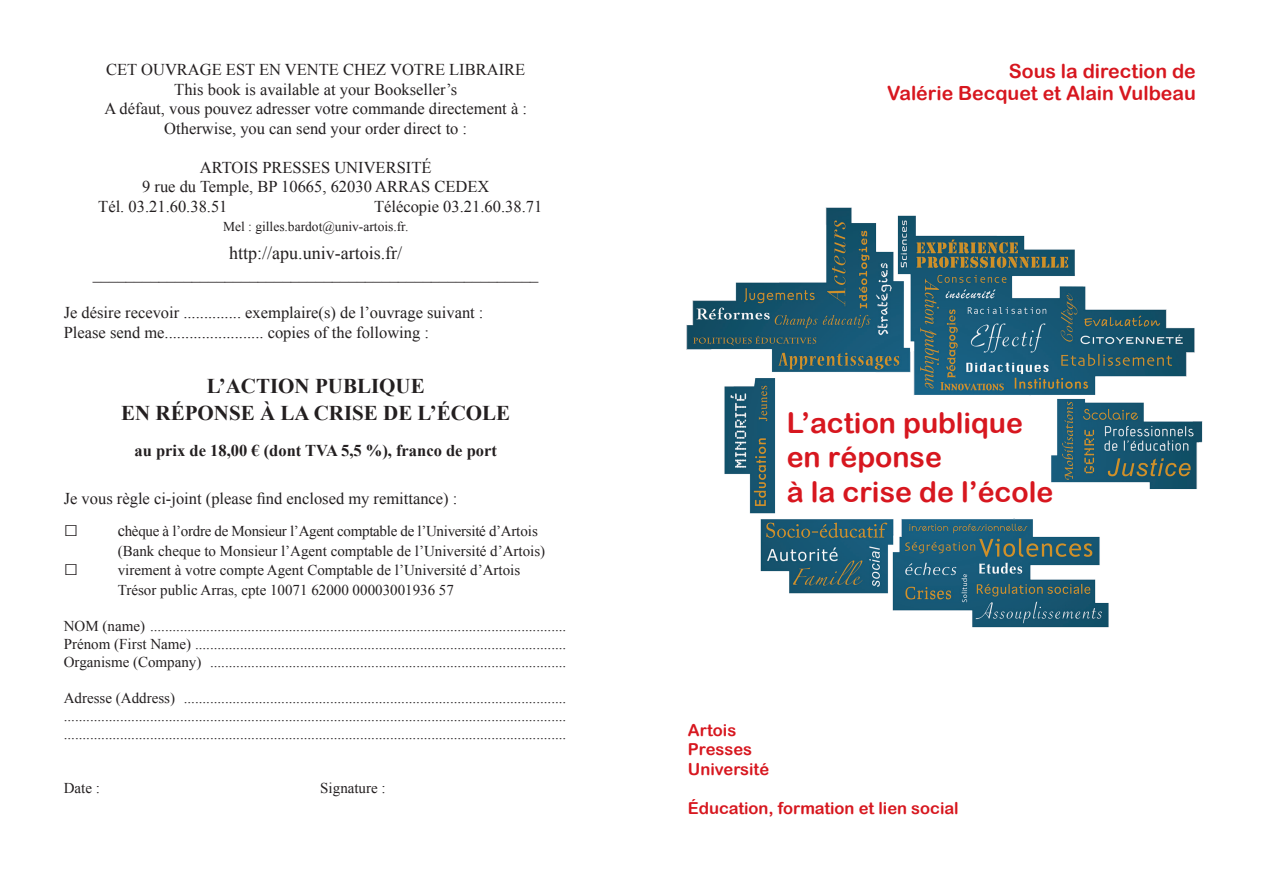
<style>
.page{position:relative;width:1263px;height:893px;background:#fff}
.page>*{position:absolute;margin:0;border:0;box-sizing:border-box;transform-origin:0 0}
.t1{font:28.5px "Arial Rounded MT Bold";color:#d7171f}
.t2{font:700 21px/27px "Times New Roman";color:#231f20;text-align:center}
.t3{font:19.5px "Arial Rounded MT Bold";color:#d7171f}
.t4{font:18px "Times New Roman";color:#231f20}
.t5{font:16.5px "Times New Roman";color:#231f20}
.t6{font:16.5px "Arial Rounded MT Bold";color:#d7171f}
.t7{font:700 16.5px "Times New Roman";color:#231f20}
.t8{font:15px/18px "Times New Roman";color:#231f20;text-align:justify}
.t9{font:15px "Times New Roman";letter-spacing:-.02em;color:#231f20}
.t10{font:13.5px "Times New Roman";color:#231f20}
.s1{font-size:24px}
.s2{font-size:16.5px}
</style>
<div class="page">
<img style="left:686px;top:207px;width:517px;height:421px">
<p class="t5" style="left:106px;top:59px;width:421px">CET OUVRAGE EST EN VENTE CHEZ VOTRE LIBRAIRE</p>
<p class="t5" style="left:174px;top:78px;width:284px">This book is available at your Bookseller’s</p>
<p class="t5" style="left:104px;top:98px;width:424px">A défaut, vous pouvez adresser votre commande directement à :</p>
<p class="t5" style="left:164px;top:117px;width:304px">Otherwise, you can send your order direct to :</p>
<p class="t5" style="left:200px;top:156px;width:233px">ARTOIS PRESSES UNIVERSITÉ</p>
<p class="t5" style="left:142px;top:176px;width:349px">9 rue du Temple, BP 10665, 62030 ARRAS CEDEX</p>
<p class="t5" style="left:98px;top:195px;width:131px">Tél. 03.21.60.38.51</p>
<p class="t5" style="left:374px;top:195px;width:170px">Télécopie 03.21.60.38.71</p>
<p class="t10" style="left:223px;top:218px;width:187px">Mel : gilles.bardot@univ-artois.fr.</p>
<p class="t4" style="left:229px;top:241px;width:174px">http://apu.univ-artois.fr/</p>
<p class="t5" style="left:93px;top:262px;width:447px">______________________________________________________</p>
<p class="t5" style="left:64px;top:301px;width:421px">Je désire recevoir .............. exemplaire(s) de l’ouvrage suivant :</p>
<p class="t5" style="left:64px;top:321px;width:367px">Please send me........................ copies of the following :</p>
<p class="t2" style="left:121px;top:371px;width:390px">L’ACTION PUBLIQUE<br>EN RÉPONSE À LA CRISE DE L’ÉCOLE</p>
<p class="t7" style="left:135px;top:439px;width:364px">au prix de 18,00 € (dont TVA 5,5 %), franco de port</p>
<p class="t5" style="left:64px;top:487px;width:395px">Je vous règle ci-joint (please find enclosed my remittance) :</p>
<p class="t9" style="left:64px;top:521px;width:476px"><span class="s1">□</span> <span class="s2">c</span>hèque à l’ordre de Monsieur l’Agent comptable de l’Université d’Artois</p>
<p class="t8" style="left:118px;top:541px;width:429px">(Bank cheque to Monsieur l’Agent comptable de l’Université d’Artois)</p>
<p class="t8" style="left:64px;top:561px;width:458px"><span class="s1">□</span> virement à votre compte Agent Comptable de l’Université d’Artois</p>
<p class="t8" style="left:118px;top:580px;width:338px">Trésor public Arras, cpte 10071 62000 00003001936 57</p>
<p class="t8" style="left:64px;top:616px;width:504px">NOM (name) ...............................................................................................................<br>Prénom (First Name) ...................................................................................................<br>Organisme (Company) ...............................................................................................</p>
<p class="t8" style="left:64px;top:688px;width:504px">Adresse (Address) ...................................................................................................... ...................................................................................................................................... ......................................................................................................................................</p>
<p class="t8" style="left:64px;top:778px;width:38px">Date :</p>
<p class="t8" style="left:320px;top:778px;width:67px">Signature :</p>
<p class="t3" style="left:1009px;top:60px;width:188px">Sous la direction de</p>
<p class="t3" style="left:887px;top:82px;width:310px">Valérie Becquet et Alain Vulbeau</p>
<p class="t1" style="left:787px;top:406px;width:238px">L’action publique</p>
<p class="t1" style="left:787px;top:440px;width:157px">en réponse</p>
<p class="t1" style="left:787px;top:475px;width:268px">à la crise de l’école</p>
<p class="t6" style="left:688px;top:720px;width:50px">Artois</p>
<p class="t6" style="left:688px;top:740px;width:66px">Presses</p>
<p class="t6" style="left:688px;top:759px;width:83px">Université</p>
<p class="t6" style="left:688px;top:798px;width:272px">Éducation, formation et lien social</p>
</div>
